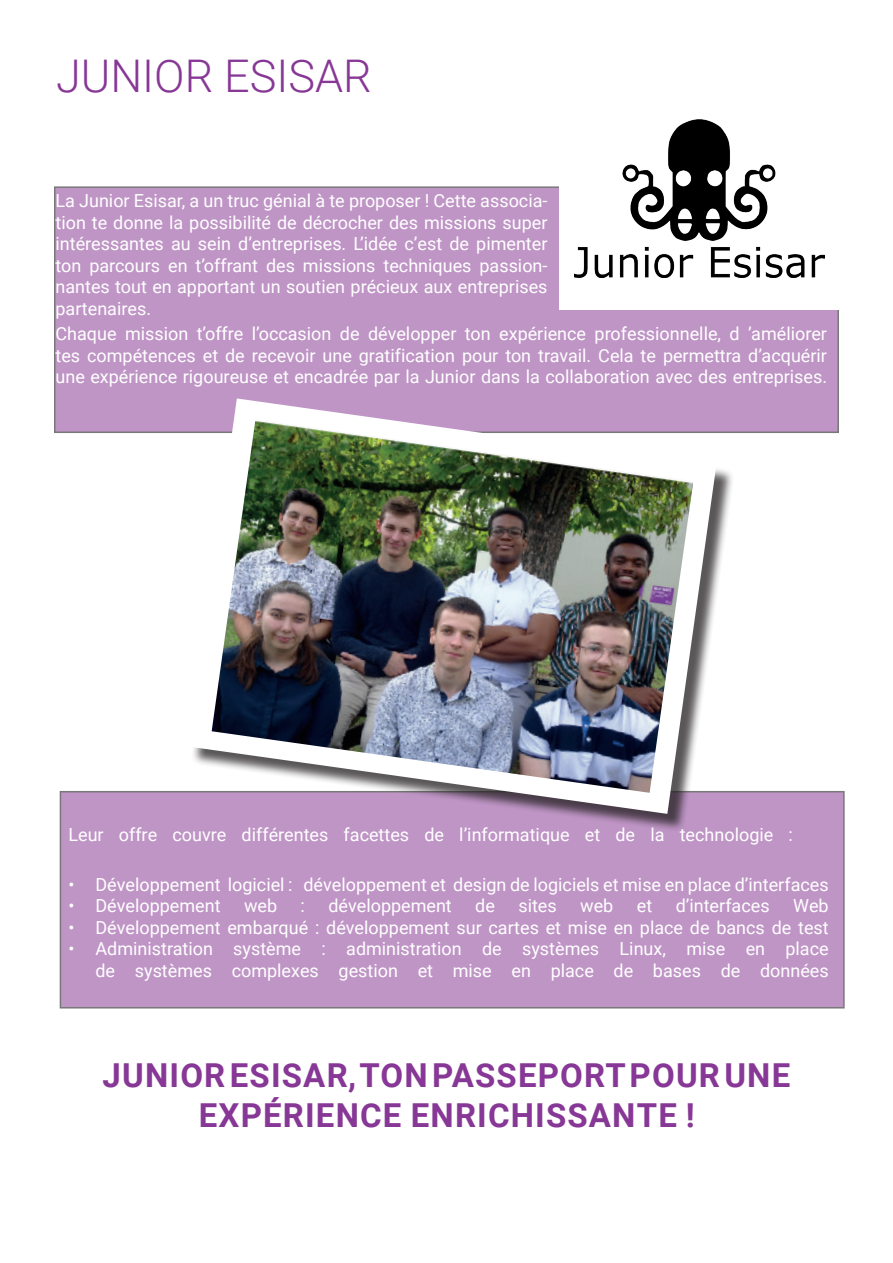
<style>
.page{position:relative;width:893px;height:1263px;background:#fff}
.page>*{position:absolute;margin:0;border:0;box-sizing:border-box;transform-origin:0 0}
.t1{font:300 45px "Roboto";color:#873795}
.t2{font:700 33px/39.6px "Roboto";letter-spacing:.035em;color:#873795;text-align:center}
.t3{font:18px/21.6px "Roboto";color:#fff;text-align:justify}
</style>
<div class="page">
<div style="left:54px;top:186px;width:785px;height:247px;background:#bf95c6"></div>
<div style="left:60px;top:791px;width:785px;height:217px;background:#bf95c6"></div>
<div style="left:191px;top:401px;width:544px;height:431px;background:#231f20;opacity:.75"></div>
<svg style="left:188px;top:398px;width:528px;height:416px"></svg>
<img style="left:212px;top:420px;width:481px;height:373px">
<div style="left:560px;top:166px;width:279px;height:144px;background:#fff"></div>
<img style="left:574px;top:119px;width:251px;height:159px">
<h1 class="t1" style="left:56px;top:45px;width:317px">JUNIOR ESISAR</h1>
<p class="t3" style="left:56px;top:189px;width:493px">La Junior Esisar, a un truc génial à te proposer ! Cette associa&shy;tion te donne la possibilité de décrocher des missions super intéressantes au sein d’entreprises. L’idée c’est de pimenter ton parcours en t’offrant des missions techniques passion&shy;nantes tout en apportant un soutien précieux aux entreprises partenaires.</p>
<p class="t3" style="left:56px;top:322px;width:773px">Chaque mission t’offre l’occasion de développer ton expérience professionnelle, d ’améliorer tes compétences et de recevoir une gratification pour ton travail. Cela te permettra d’acquérir une expérience rigoureuse et encadrée par la Junior dans la collaboration avec des entreprises.</p>
<p class="t3" style="left:68px;top:823px;width:726px">Leur offre couvre différentes facettes de l’informatique et de la technologie :</p>
<p class="t3" style="left:68px;top:873px;width:762px">• Développement logiciel : développement et design de logiciels et mise en place d’interfaces</p>
<p class="t3" style="left:68px;top:894px;width:154px">• Développement</p>
<p class="t3" style="left:244px;top:894px;width:35px">web</p>
<p class="t3" style="left:301px;top:894px;width:6px">:</p>
<p class="t3" style="left:328px;top:894px;width:125px">développement</p>
<p class="t3" style="left:475px;top:894px;width:21px">de</p>
<p class="t3" style="left:518px;top:894px;width:40px">sites</p>
<p class="t3" style="left:580px;top:894px;width:35px">web</p>
<p class="t3" style="left:637px;top:894px;width:17px">et</p>
<p class="t3" style="left:676px;top:894px;width:95px">d’interfaces</p>
<p class="t3" style="left:793px;top:894px;width:37px">Web</p>
<p class="t3" style="left:68px;top:916px;width:762px">• Développement embarqué : développement sur cartes et mise en place de bancs de test</p>
<p class="t3" style="left:68px;top:937px;width:762px;text-align:right">• Administration système : administration de systèmes Linux, mise en place de systèmes complexes gestion et mise en place de bases de données</p>
<h2 class="t2" style="left:103px;top:1054px;width:689px">JUNIOR ESISAR, TON PASSEPORT POUR UNE<br>EXPÉRIENCE ENRICHISSANTE !</h2>
</div>
